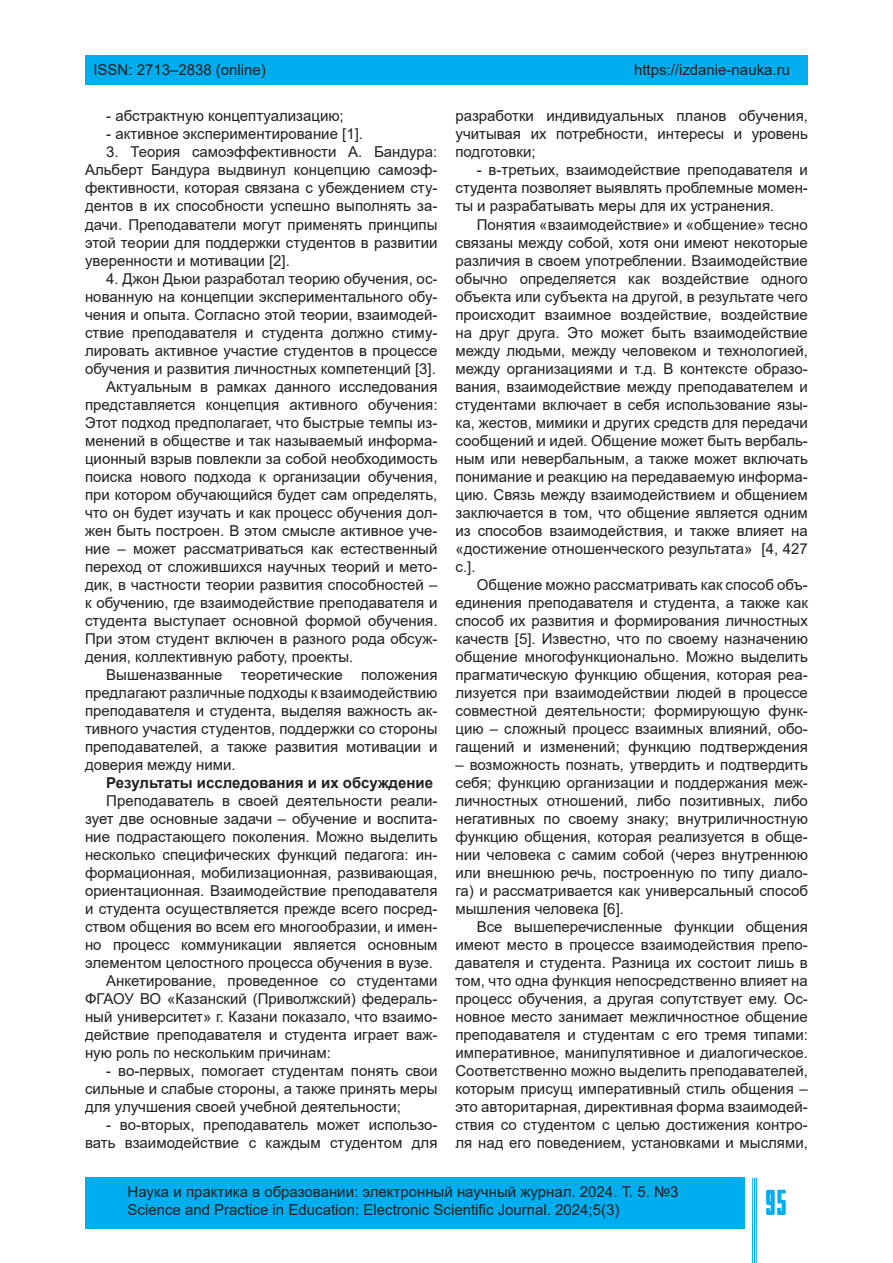
<style>
.page{position:relative;width:893px;height:1263px;background:#fff}
.page>*{position:absolute;margin:0;border:0;box-sizing:border-box;transform-origin:0 0}
.t1{font:36px "Bully";color:#00aeef}
.List_Paragraph{font:15px/18px "Arial";color:#231f20;text-align:justify}
.верхний_колонтитул{font:15px "Arial";color:#231f20}
.List_Paragraph-2{font:700 15px "Arial";color:#231f20}
</style>
<div class="page">
<div style="left:85px;top:55px;width:723px;height:30px;background:#00aeef"></div>
<div style="left:85px;top:1178px;width:659px;height:51px;background:#00aeef"></div>
<hr style="left:752px;top:1178px;width:1px;height:85px;background:#00aeef">
<hr style="left:754px;top:1178px;width:1px;height:85px;background:#00aeef">
<hr style="left:756px;top:1178px;width:1px;height:85px;background:#00aeef">
<p class="верхний_колонтитул" style="left:93px;top:59px;width:174px">ISSN: 2713–2838 (online)</p>
<p class="верхний_колонтитул" style="left:634px;top:59px;width:157px">https://izdanie-nauka.ru</p>
<p class="List_Paragraph" style="left:106px;top:107px;width:239px">- абстрактную концептуализацию;</p>
<p class="List_Paragraph" style="left:106px;top:125px;width:258px">- активное экспериментирование [1].</p>
<p class="List_Paragraph" style="left:85px;top:143px;width:354px;text-indent:21px">3. Теория самоэффективности А. Бандура:<br>Альберт Бандура выдвинул концепцию самоэф&shy;фективности, которая связана с убеждением сту&shy;дентов в их способности успешно выполнять за&shy;дачи. Преподаватели могут применять принципы этой теории для поддержки студентов в развитии уверенности и мотивации [2].</p>
<p class="List_Paragraph" style="left:85px;top:269px;width:354px;text-indent:21px">4. Джон Дьюи разработал теорию обучения, ос&shy;нованную на концепции экспериментального обу&shy;чения и опыта. Согласно этой теории, взаимодей&shy;ствие преподавателя и студента должно стиму&shy;лировать активное участие студентов в процессе обучения и развития личностных компетенций [3].</p>
<p class="List_Paragraph" style="left:85px;top:377px;width:354px;text-indent:21px">Актуальным в рамках данного исследования представляется концепция активного обучения:<br>Этот подход предполагает, что быстрые темпы из&shy;менений в обществе и так называемый информа&shy;ционный взрыв повлекли за собой необходимость поиска нового подхода к организации обучения, при котором обучающийся будет сам определять, что он будет изучать и как процесс обучения дол&shy;жен быть построен. В этом смысле активное уче&shy;ние – может рассматриваться как естественный переход от сложившихся научных теорий и мето&shy;дик, в частности теории развития способностей – к обучению, где взаимодействие преподавателя и студента выступает основной формой обучения.<br>При этом студент включен в разного рода обсуж&shy;дения, коллективную работу, проекты.</p>
<p class="List_Paragraph" style="left:85px;top:665px;width:354px;text-indent:21px">Вышеназванные теоретические положения предлагают различные подходы к взаимодействию преподавателя и студента, выделяя важность ак&shy;тивного участия студентов, поддержки со стороны преподавателей, а также развития мотивации и доверия между ними.</p>
<p class="List_Paragraph-2" style="left:106px;top:772px;width:328px">Результаты исследования и их обсуждение</p>
<p class="List_Paragraph" style="left:85px;top:791px;width:354px;text-indent:21px">Преподаватель в своей деятельности реали&shy;зует две основные задачи – обучение и воспита&shy;ние подрастающего поколения. Можно выделить несколько специфических функций педагога: ин&shy;формационная, мобилизационная, развивающая, ориентационная. Взаимодействие преподавателя и студента осуществляется прежде всего посред&shy;ством общения во всем его многообразии, и имен&shy;но процесс коммуникации является основным элементом целостного процесса обучения в вузе.</p>
<p class="List_Paragraph" style="left:85px;top:971px;width:354px;text-indent:21px">Анкетирование, проведенное со студентами ФГАОУ ВО «Казанский (Приволжский) федераль&shy;ный университет» г. Казани показало, что взаимо&shy;действие преподавателя и студента играет важ&shy;ную роль по нескольким причинам:</p>
<p class="List_Paragraph" style="left:85px;top:1061px;width:354px;text-indent:21px">- во-первых, помогает студентам понять свои сильные и слабые стороны, а также принять меры для улучшения своей учебной деятельности;</p>
<p class="List_Paragraph" style="left:85px;top:1115px;width:354px;text-align:right">- во-вторых, преподаватель может использо&shy;вать взаимодействие с каждым студентом для</p>
<p class="List_Paragraph" style="left:455px;top:107px;width:354px">разработки индивидуальных планов обучения, учитывая их потребности, интересы и уровень подготовки;</p>
<p class="List_Paragraph" style="left:455px;top:161px;width:354px;text-indent:21px">- в-третьих, взаимодействие преподавателя и студента позволяет выявлять проблемные момен&shy;ты и разрабатывать меры для их устранения.</p>
<p class="List_Paragraph" style="left:455px;top:215px;width:354px;text-indent:21px">Понятия «взаимодействие» и «общение» тесно связаны между собой, хотя они имеют некоторые различия в своем употреблении. Взаимодействие обычно определяется как воздействие одного объекта или субъекта на другой, в результате чего происходит взаимное воздействие, воздействие на друг друга. Это может быть взаимодействие между людьми, между человеком и технологией, между организациями и т.д. В контексте образо&shy;вания, взаимодействие между преподавателем и студентами включает в себя использование язы&shy;ка, жестов, мимики и других средств для передачи сообщений и идей. Общение может быть вербаль&shy;ным или невербальным, а также может включать понимание и реакцию на передаваемую информа&shy;цию. Связь между взаимодействием и общением заключается в том, что общение является одним из способов взаимодействия, и также влияет на «достижение отношенческого результата» [4, 427 с.].</p>
<p class="List_Paragraph" style="left:455px;top:575px;width:354px;text-indent:21px">Общение можно рассматривать как способ объ&shy;единения преподавателя и студента, а также как способ их развития и формирования личностных качеств [5]. Известно, что по своему назначению общение многофункционально. Можно выделить прагматическую функцию общения, которая реа&shy;лизуется при взаимодействии людей в процессе совместной деятельности; формирующую функ&shy;цию – сложный процесс взаимных влияний, обо&shy;гащений и изменений; функцию подтверждения</p>
<p class="List_Paragraph" style="left:455px;top:755px;width:354px">– возможность познать, утвердить и подтвердить себя; функцию организации и поддержания меж&shy;личностных отношений, либо позитивных, либо негативных по своему знаку; внутриличностную функцию общения, которая реализуется в обще&shy;нии человека с самим собой (через внутреннюю или внешнюю речь, построенную по типу диало&shy;га) и рассматривается как универсальный способ мышления человека [6].</p>
<p class="List_Paragraph" style="left:455px;top:917px;width:354px;text-indent:21px">Все вышеперечисленные функции общения имеют место в процессе взаимодействия препо&shy;давателя и студента. Разница их состоит лишь в том, что одна функция непосредственно влияет на процесс обучения, а другая сопутствует ему. Ос&shy;новное место занимает межличностное общение преподавателя и студентам с его тремя типами: императивное, манипулятивное и диалогическое.<br>Соответственно можно выделить преподавателей, которым присущ императивный стиль общения – это авторитарная, директивная форма взаимодей&shy;ствия со студентом с целью достижения контро&shy;ля над его поведением, установками и мыслями,</p>
<p class="верхний_колонтитул" style="left:128px;top:1181px;width:553px">Наука и практика в образовании: электронный научный журнал. 2024. Т. 5. №3</p>
<p class="верхний_колонтитул" style="left:128px;top:1199px;width:493px">Science and Practice in Education: Electronic Scientific Journal. 2024;5(3)</p>
<p class="t1" style="left:765px;top:1182px;width:23px">95</p>
</div>
